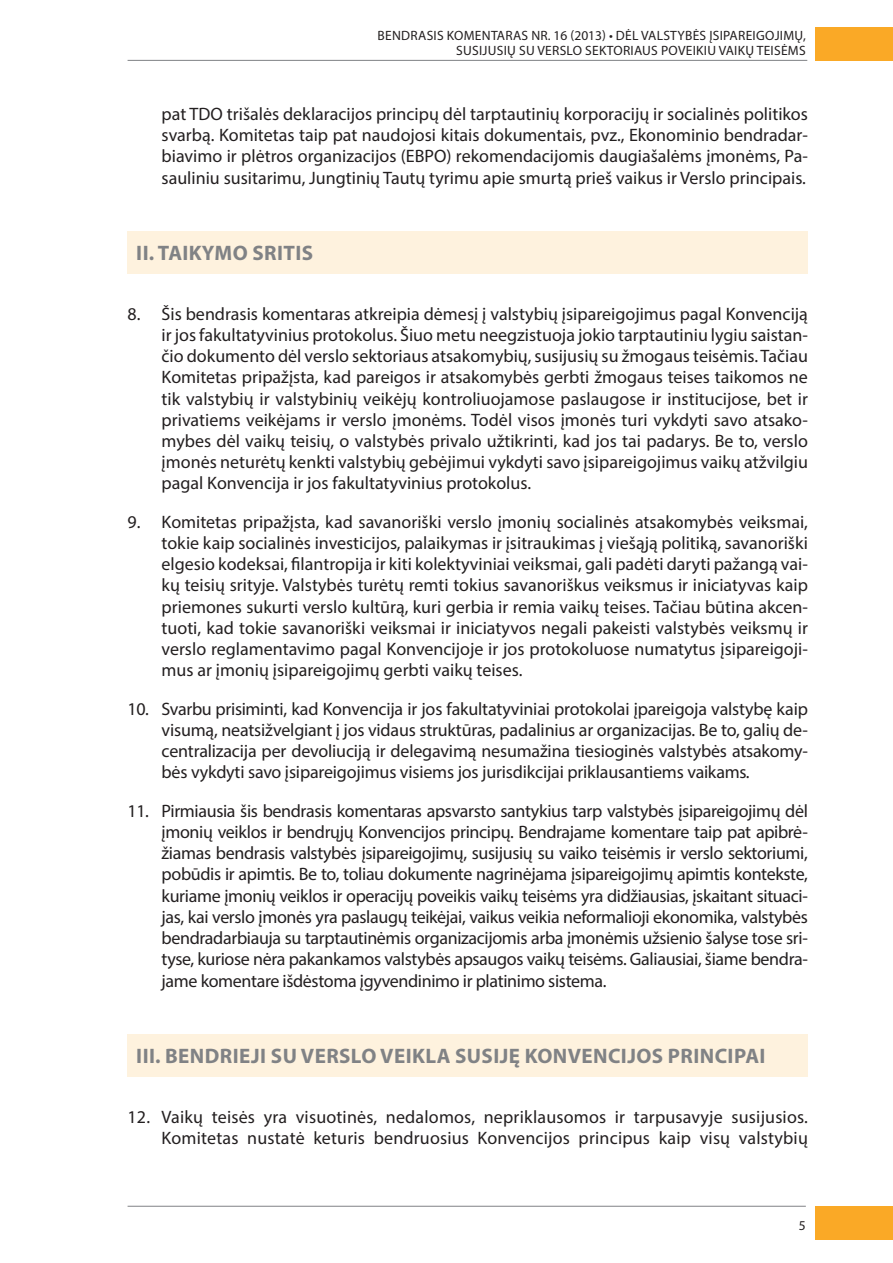
<style>
.page{position:relative;width:893px;height:1263px;background:#fff}
.page>*{position:absolute;margin:0;border:0;box-sizing:border-box;transform-origin:0 0}
.t1{font:700 21px "Myriad Pro";letter-spacing:.02em;color:#808285}
.t2{font:18px/21.3px "Myriad Pro";color:#231f20;text-align:justify}
.t3{font:13.5px/15px "Myriad Pro";letter-spacing:.02em;color:#231f20;text-align:right}
</style>
<div class="page">
<hr style="left:128px;top:60px;width:679px;height:1px;background:#808285">
<hr style="left:128px;top:1206px;width:678px;height:1px;background:#808285">
<div style="left:815px;top:27px;width:78px;height:34px;background:#faa926"></div>
<div style="left:815px;top:1206px;width:78px;height:34px;background:#faa926"></div>
<div style="left:128px;top:232px;width:680px;height:42px;background:#fef2de"></div>
<div style="left:128px;top:1035px;width:680px;height:42px;background:#fef2de"></div>
<p class="t3" style="left:378px;top:28px;width:430px">BENDRASIS KOMENTARAS NR. 16 (2013) • DĖL VALSTYBĖS ĮSIPAREIGOJIMŲ,<br>SUSIJUSIŲ SU VERSLO SEKTORIAUS POVEIKIU VAIKŲ TEISĖMS</p>
<p class="t2" style="left:162px;top:103px;width:648px">pat TDO trišalės deklaracijos principų dėl tarptautinių korporacijų ir socialinės politikos svarbą. Komitetas taip pat naudojosi kitais dokumentais, pvz., Ekonominio bendradar&shy;biavimo ir plėtros organizacijos (EBPO) rekomendacijomis daugiašalėms įmonėms, Pa&shy;sauliniu susitarimu, Jungtinių Tautų tyrimu apie smurtą prieš vaikus ir Verslo principais.</p>
<p class="t1" style="left:136px;top:239px;width:178px">II. TAIKYMO SRITIS</p>
<p class="t2" style="left:162px;top:303px;width:648px;text-indent:-34px">8. Šis bendrasis komentaras atkreipia dėmesį į valstybių įsipareigojimus pagal Konvenciją ir jos fakultatyvinius protokolus. Šiuo metu neegzistuoja jokio tarptautiniu lygiu saistan&shy;čio dokumento dėl verslo sektoriaus atsakomybių, susijusių su žmogaus teisėmis. Tačiau Komitetas pripažįsta, kad pareigos ir atsakomybės gerbti žmogaus teises taikomos ne tik valstybių ir valstybinių veikėjų kontroliuojamose paslaugose ir institucijose, bet ir privatiems veikėjams ir verslo įmonėms. Todėl visos įmonės turi vykdyti savo atsako&shy;mybes dėl vaikų teisių, o valstybės privalo užtikrinti, kad jos tai padarys. Be to, verslo įmonės neturėtų kenkti valstybių gebėjimui vykdyti savo įsipareigojimus vaikų atžvilgiu pagal Konvencija ir jos fakultatyvinius protokolus.</p>
<p class="t2" style="left:162px;top:511px;width:648px;text-indent:-34px">9. Komitetas pripažįsta, kad savanoriški verslo įmonių socialinės atsakomybės veiksmai, tokie kaip socialinės investicijos, palaikymas ir įsitraukimas į viešąją politiką, savanoriški elgesio kodeksai, filantropija ir kiti kolektyviniai veiksmai, gali padėti daryti pažangą vai&shy;kų teisių srityje. Valstybės turėtų remti tokius savanoriškus veiksmus ir iniciatyvas kaip priemones sukurti verslo kultūrą, kuri gerbia ir remia vaikų teises. Tačiau būtina akcen&shy;tuoti, kad tokie savanoriški veiksmai ir iniciatyvos negali pakeisti valstybės veiksmų ir verslo reglamentavimo pagal Konvencijoje ir jos protokoluose numatytus įsipareigoji&shy;mus ar įmonių įsipareigojimų gerbti vaikų teises.</p>
<p class="t2" style="left:162px;top:698px;width:648px;text-indent:-34px">10. Svarbu prisiminti, kad Konvencija ir jos fakultatyviniai protokolai įpareigoja valstybę kaip visumą, neatsižvelgiant į jos vidaus struktūras, padalinius ar organizacijas. Be to, galių de&shy;centralizacija per devoliuciją ir delegavimą nesumažina tiesioginės valstybės atsakomy&shy;bės vykdyti savo įsipareigojimus visiems jos jurisdikcijai priklausantiems vaikams.</p>
<p class="t2" style="left:162px;top:800px;width:648px;text-indent:-34px">11. Pirmiausia šis bendrasis komentaras apsvarsto santykius tarp valstybės įsipareigojimų dėl įmonių veiklos ir bendrųjų Konvencijos principų. Bendrajame komentare taip pat apibrė&shy;žiamas bendrasis valstybės įsipareigojimų, susijusių su vaiko teisėmis ir verslo sektoriumi, pobūdis ir apimtis. Be to, toliau dokumente nagrinėjama įsipareigojimų apimtis kontekste, kuriame įmonių veiklos ir operacijų poveikis vaikų teisėms yra didžiausias, įskaitant situaci&shy;jas, kai verslo įmonės yra paslaugų teikėjai, vaikus veikia neformalioji ekonomika, valstybės bendradarbiauja su tarptautinėmis organizacijomis arba įmonėmis užsienio šalyse tose sri&shy;tyse, kuriose nėra pakankamos valstybės apsaugos vaikų teisėms. Galiausiai, šiame bendra&shy;jame komentare išdėstoma įgyvendinimo ir platinimo sistema.</p>
<p class="t1" style="left:136px;top:1042px;width:631px">III. BENDRIEJI SU VERSLO VEIKLA SUSIJĘ KONVENCIJOS PRINCIPAI</p>
<p class="t2" style="left:128px;top:1106px;width:682px;text-align:right">12. Vaikų teisės yra visuotinės, nedalomos, nepriklausomos ir tarpusavyje susijusios.<br>Komitetas nustatė keturis bendruosius Konvencijos principus kaip visų valstybių</p>
<p class="t3" style="left:799px;top:1218px;width:8px">5</p>
</div>
